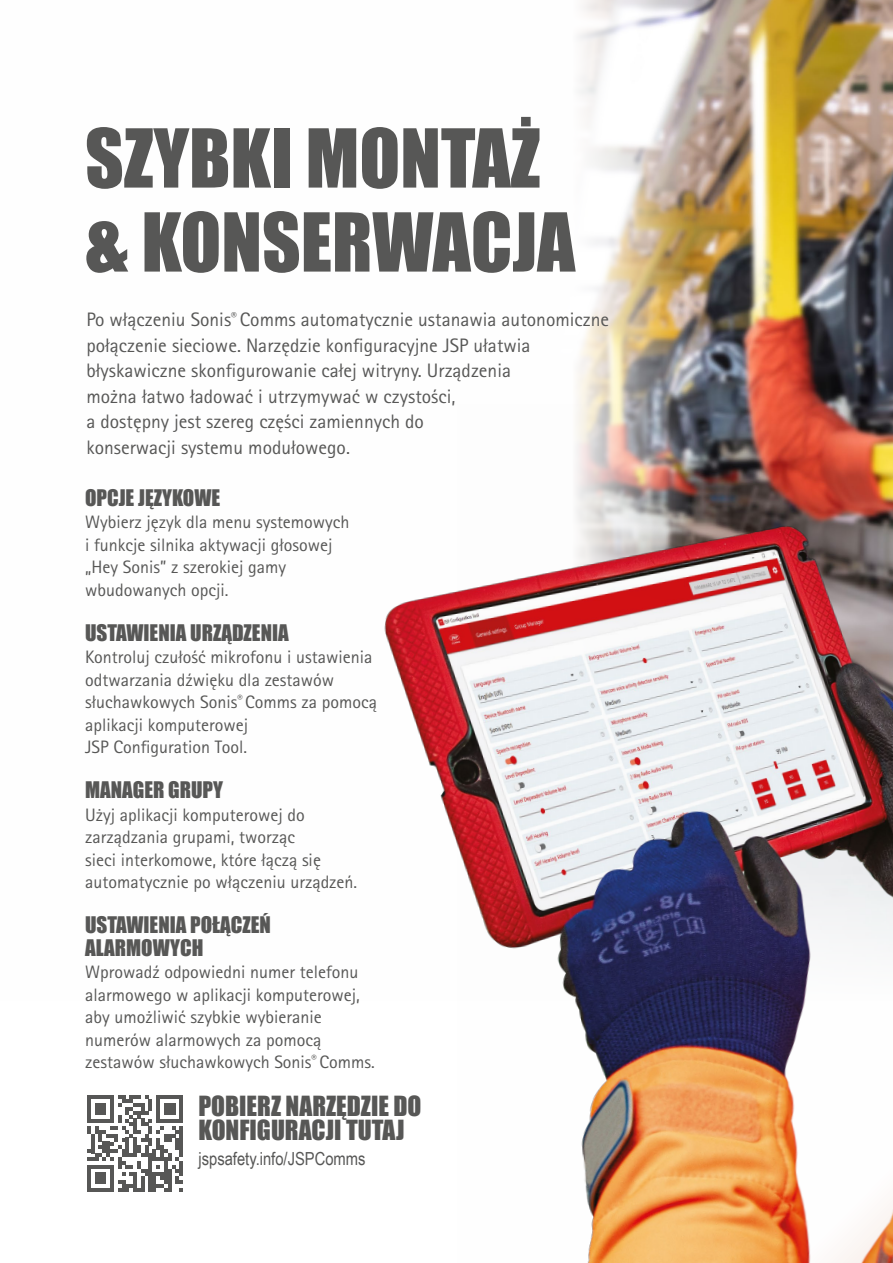
<style>
.page{position:relative;width:893px;height:1263px;background:#fff}
.page>*{position:absolute;margin:0;border:0;box-sizing:border-box;transform-origin:0 0}
.t1{font:75px/84px "Impact";color:#575756}
.t2{font:25.5px/24px "Impact";color:#575756}
.t3{font:21px/22.5px "Impact";color:#575756}
.t4{font:19.5px/25.5px "Rotis Sans Serif Pro";color:#575756}
.t5{font:18px/22.5px "Rotis Sans Serif Pro";color:#575756}
.t6{font:18px "Arial Narrow";color:#575756}
</style>
<div class="page">
<img style="left:384px;top:0;width:509px;height:844px">
<img style="left:457px;top:404px;width:436px;height:859px">
<svg style="left:87px;top:1095px;width:96px;height:96px"></svg>
<h1 class="t1" style="left:85px;top:114px;width:492px">SZYBKI MONTAŻ &amp; KONSERWACJA</h1>
<p class="t4" style="left:86px;top:307px;width:524px">Po włączeniu Sonis<sup>®</sup> Comms automatycznie ustanawia autonomiczne połączenie sieciowe. Narzędzie konfiguracyjne JSP ułatwia błyskawiczne skonfigurowanie całej witryny. Urządzenia<br>można łatwo ładować i utrzymywać w czystości,<br>a dostępny jest szereg części zamiennych do<br>konserwacji systemu modułowego.</p>
<p class="t3" style="left:85px;top:486px;width:137px">OPCJE JĘZYKOWE</p>
<p class="t5" style="left:85px;top:511px;width:266px">Wybierz język dla menu systemowych i funkcje silnika aktywacji głosowej „Hey Sonis” z szerokiej gamy wbudowanych opcji.</p>
<p class="t3" style="left:85px;top:621px;width:205px">USTAWIENIA URZĄDZENIA</p>
<p class="t5" style="left:85px;top:646px;width:294px">Kontroluj czułość mikrofonu i ustawienia odtwarzania dźwięku dla zestawów słuchawkowych Sonis<sup>®</sup> Comms za pomocą aplikacji komputerowej<br>JSP Configuration Tool.</p>
<p class="t3" style="left:85px;top:778px;width:139px">MANAGER GRUPY</p>
<p class="t5" style="left:85px;top:803px;width:274px">Użyj aplikacji komputerowej do zarządzania grupami, tworząc<br>sieci interkomowe, które łączą się automatycznie po włączeniu urządzeń.</p>
<p class="t3" style="left:85px;top:913px;width:187px">USTAWIENIA POŁĄCZEŃ<br>ALARMOWYCH</p>
<p class="t5" style="left:85px;top:961px;width:291px">Wprowadź odpowiedni numer telefonu alarmowego w aplikacji komputerowej, aby umożliwić szybkie wybieranie numerów alarmowych za pomocą zestawów słuchawkowych Sonis<sup>®</sup> Comms.</p>
<h2 class="t2" style="left:198px;top:1093px;width:225px">POBIERZ NARZĘDZIE DO<br>KONFIGURACJI TUTAJ</h2>
<p class="t6" style="left:198px;top:1146px;width:169px">jspsafety.info/JSPComms</p>
</div>
